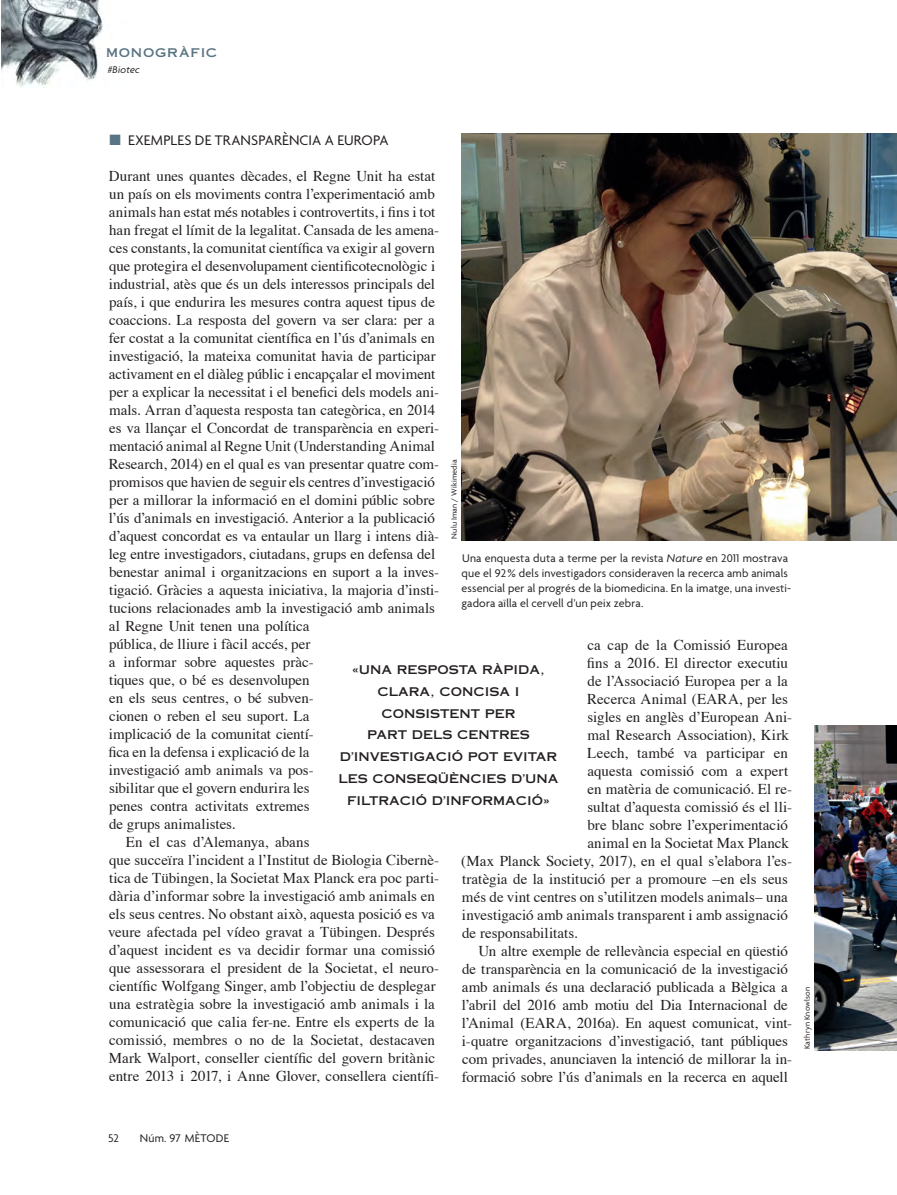
<style>
.page{position:relative;width:897px;height:1195px;background:#fff}
.page>*{position:absolute;margin:0;border:0;box-sizing:border-box;transform-origin:0 0}
.t1{font:15px/18px "Times";letter-spacing:-.005em;color:#231f20}
.t2{font:15px "Agenda";letter-spacing:.01em;color:#231f20}
._09_PEUS_DE_FOTO{font:12px/15px "Agenda";letter-spacing:.015em;color:#231f20}
._12_DESTACADO{font:12px/21.8px "Copperplate Thirty One AB";color:#231f20;text-align:center}
.t3{font:12px "Copperplate Thirty One AB";letter-spacing:.06em;color:#587381}
.t4{font:italic 10.5px "Agenda";letter-spacing:.015em;color:#231f20}
._15_CREDITOS_FOTOGRA{font:8.25px "Agenda";letter-spacing:.02em;color:#231f20}
.s1{color:#587381}
.s2{font-style:italic}
</style>
<div class="page">
<img style="left:1px;top:0;width:102px;height:88px">
<img style="left:814px;top:725px;width:83px;height:325px">
<img style="left:461px;top:134px;width:436px;height:406px">
<p class="t3" style="left:106px;top:46px;width:113px">MONOGRÀFIC</p>
<p class="t4" style="left:108px;top:63px;width:33px">#Biotec</p>
<p class="t2" style="left:109px;top:132px;width:281px"><span class="s1">■</span> EXEMPLES DE TRANSPARÈNCIA A EUROPA</p>
<p class="t1" style="left:108px;top:165px;width:332px">Durant unes quantes dècades, el Regne Unit ha estat un país on els moviments contra l’experimentació amb animals han estat més notables i controvertits, i fins i tot han fregat el límit de la legalitat. Cansada de les amena&shy;ces constants, la comunitat científica va exigir al govern que protegira el desenvolupament cientificotecnològic i industrial, atès que és un dels interessos principals del país, i que endurira les mesures contra aquest tipus de coaccions. La resposta del govern va ser clara: per a fer costat a la comunitat científica en l’ús d’animals en investigació, la mateixa comunitat havia de participar activament en el diàleg públic i encapçalar el moviment per a explicar la necessitat i el benefici dels models ani&shy;mals. Arran d’aquesta resposta tan categòrica, en 2014 es va llançar el Concordat de transparència en experi&shy;mentació animal al Regne Unit (Understanding Animal Research, 2014) en el qual es van presentar quatre com&shy;promisos que havien de seguir els centres d’investigació per a millorar la informació en el domini públic sobre l’ús d’animals en investigació. Anterior a la publicació d’aquest concordat es va entaular un llarg i intens dià&shy;leg entre investigadors, ciutadans, grups en defensa del benestar animal i organitzacions en suport a la inves&shy;tigació. Gràcies a aquesta iniciativa, la majoria d’insti&shy;tucions relacionades amb la investigació amb animals al Regne Unit tenen una política<br>pública, de lliure i fàcil accés, per<br>a informar sobre aquestes pràc-<br>tiques que, o bé es desenvolupen<br>en els seus centres, o bé subven-<br>cionen o reben el seu suport. La<br>implicació de la comunitat cientí-<br>fica en la defensa i explicació de la<br>investigació amb animals va pos-<br>sibilitar que el govern endurira les<br>penes contra activitats extremes<br>de grups animalistes.</p>
<p class="t1" style="left:108px;top:831px;width:333px;text-indent:18px">En el cas d’Alemanya, abans<br>que succeïra l’incident a l’Institut de Biologia Cibernè&shy;tica de Tübingen, la Societat Max Planck era poc parti&shy;dària d’informar sobre la investigació amb animals en els seus centres. No obstant això, aquesta posició es va veure afectada pel vídeo gravat a Tübingen. Després d’aquest incident es va decidir formar una comissió que assessorara el president de la Societat, el neuro&shy;científic Wolfgang Singer, amb l’objectiu de desplegar una estratègia sobre la investigació amb animals i la comunicació que calia fer-ne. Entre els experts de la comissió, membres o no de la Societat, destacaven Mark Walport, conseller científic del govern britànic entre 2013 i 2017, i Anne Glover, consellera científi-</p>
<p class="_15_CREDITOS_FOTOGRA" style="left:449px;top:539px;width:81px;rotate:-90deg">Nulu Iman / Wikimedia</p>
<p class="_09_PEUS_DE_FOTO" style="left:462px;top:550px;width:331px">Una enquesta duta a terme per la revista <span class="s2">Nature</span> en 2011 mostrava que el 92% dels investigadors consideraven la recerca amb animals essencial per al progrés de la biomedicina. En la imatge, una investi&shy;gadora aïlla el cervell d’un peix zebra.</p>
<p class="t1" style="left:587px;top:635px;width:202px">ca cap de la Comissió Europea</p>
<p class="t1" style="left:587px;top:653px;width:203px">fins a 2016. El director executiu</p>
<p class="t1" style="left:587px;top:671px;width:202px">de l’Associació Europea per a la</p>
<p class="t1" style="left:587px;top:689px;width:202px">Recerca Animal (EARA, per les</p>
<p class="t1" style="left:587px;top:707px;width:206px">sigles en anglès d’European Ani-</p>
<p class="t1" style="left:587px;top:725px;width:203px">mal Research Association), Kirk</p>
<p class="t1" style="left:587px;top:743px;width:202px">Leech, també va participar en</p>
<p class="t1" style="left:587px;top:761px;width:202px">aquesta comissió com a expert</p>
<p class="t1" style="left:588px;top:779px;width:206px">en matèria de comunicació. El re-</p>
<p class="t1" style="left:587px;top:797px;width:206px">sultat d’aquesta comissió és el lli-</p>
<p class="t1" style="left:587px;top:815px;width:202px">bre blanc sobre l’experimentació</p>
<p class="t1" style="left:587px;top:833px;width:203px">animal en la Societat Max Planck</p>
<p class="t1" style="left:461px;top:851px;width:333px">(Max Planck Society, 2017), en el qual s’elabora l’es-</p>
<p class="t1" style="left:462px;top:869px;width:327px">tratègia de la institució per a promoure –en els seus</p>
<p class="t1" style="left:462px;top:887px;width:327px">més de vint centres on s’utilitzen models animals– una</p>
<p class="t1" style="left:462px;top:905px;width:327px">investigació amb animals transparent i amb assignació</p>
<p class="t1" style="left:462px;top:923px;width:117px">de responsabilitats.</p>
<p class="t1" style="left:462px;top:941px;width:332px;text-indent:17px">Un altre exemple de rellevància especial en qüestió de transparència en la comunicació de la investigació amb animals és una declaració publicada a Bèlgica a l’abril del 2016 amb motiu del Dia Internacional de l’Animal (EARA, 2016a). En aquest comunicat, vint&shy;i-quatre organitzacions d’investigació, tant públiques com privades, anunciaven la intenció de millorar la in&shy;formació sobre l’ús d’animals en la recerca en aquell</p>
<p class="_12_DESTACADO" style="left:338px;top:659px;width:221px">«UNA RESPOSTA RÀPIDA,<br>CLARA, CONCISA I<br>CONSISTENT PER<br>PART DELS CENTRES<br>D’INVESTIGACIÓ POT EVITAR<br>LES CONSEQÜÈNCIES D’UNA<br>FILTRACIÓ D’INFORMACIÓ»</p>
<p class="_15_CREDITOS_FOTOGRA" style="left:802px;top:1049px;width:64px;rotate:-90deg">Kathryn Knowlson</p>
<p class="_09_PEUS_DE_FOTO" style="left:108px;top:1130px;width:12px">52</p>
<p class="_09_PEUS_DE_FOTO" style="left:140px;top:1130px;width:91px">Núm. 97 MÈTODE</p>
</div>
